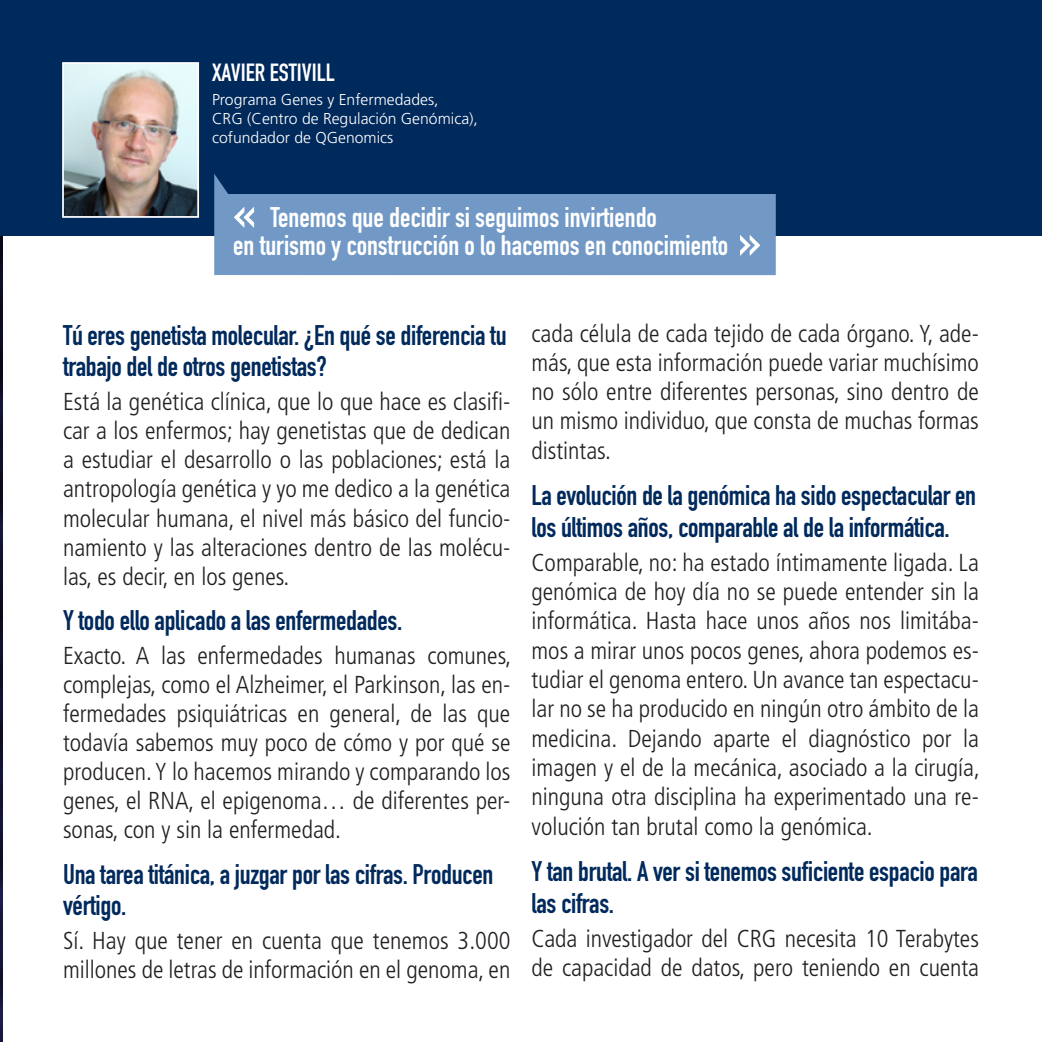
<style>
.page{position:relative;width:1042px;height:1042px;background:#fff}
.page>*{position:absolute;margin:0;border:0;box-sizing:border-box;transform-origin:0 0}
.t1{font:28px/31.5px "DIN Engschrift Alternate";letter-spacing:-.01em;color:#00295c}
.t2{font:28px/28px "DIN Engschrift Alternate";color:#fff}
.t3{font:300 condensed 24.5px/29.1px "Frutiger";color:#231f20;text-align:justify}
.t4{font:24.5px "DIN Engschrift Alternate";color:#fff}
.t5{font:300 15.75px/18.9px "Frutiger";color:#fff}
.s1{font-size:52.5px}
</style>
<div class="page">
<img style="left:0;top:235px;width:2px;height:807px">
<div style="left:0;top:0;width:1041px;height:67px;background:#00295c"></div>
<div style="left:0;top:38px;width:1041px;height:63px;background:#00295c"></div>
<div style="left:0;top:85px;width:1041px;height:150px;background:#00295c"></div>
<img style="left:65px;top:65px;width:131px;height:150px">
<div style="left:62px;top:62px;width:137px;height:156px;border:2px solid #fff"></div>
<svg style="left:214px;top:174px;width:562px;height:101px;fill:#7299c6"></svg>
<p class="t4" style="left:212px;top:58px;width:124px">XAVIER ESTIVILL</p>
<p class="t5" style="left:212px;top:90px;width:267px">Programa Genes y Enfermedades,<br>CRG (Centro de Regulación Genómica), cofundador de QGenomics</p>
<p class="t2" style="left:233px;top:203px;width:529px"><span class="s1">«</span> Tenemos que decidir si seguimos invirtiendo<br>en turismo y construcción o lo hacemos en conocimiento <span class="s1">»</span></p>
<p class="t1" style="left:63px;top:319px;width:445px">Tú eres genetista molecular. ¿En qué se diferencia tu trabajo del de otros genetistas?</p>
<p class="t3" style="left:63px;top:388px;width:449px">Está la genética clínica, que lo que hace es clasifi&shy;car a los enfermos; hay genetistas que de dedican a estudiar el desarrollo o las poblaciones; está la antropología genética y yo me dedico a la genética molecular humana, el nivel más básico del funcio&shy;namiento y las alteraciones dentro de las molécu&shy;las, es decir, en los genes.</p>
<p class="t1" style="left:63px;top:604px;width:341px">Y todo ello aplicado a las enfermedades.</p>
<p class="t3" style="left:63px;top:641px;width:450px">Exacto. A las enfermedades humanas comunes, complejas, como el Alzheimer, el Parkinson, las en&shy;fermedades psiquiátricas en general, de las que todavía sabemos muy poco de cómo y por qué se producen. Y lo hacemos mirando y comparando los genes, el RNA, el epigenoma… de diferentes per&shy;sonas, con y sin la enfermedad.</p>
<p class="t1" style="left:63px;top:858px;width:432px">Una tarea titánica, a juzgar por las cifras. Producen vértigo.</p>
<p class="t3" style="left:63px;top:926px;width:449px">Sí. Hay que tener en cuenta que tenemos 3.000 millones de letras de información en el genoma, en</p>
<p class="t3" style="left:531px;top:319px;width:449px">cada célula de cada tejido de cada órgano. Y, ade&shy;más, que esta información puede variar muchísimo no sólo entre diferentes personas, sino dentro de un mismo individuo, que consta de muchas formas distintas.</p>
<p class="t1" style="left:531px;top:480px;width:446px">La evolución de la genómica ha sido espectacular en los últimos años, comparable al de la informática.</p>
<p class="t3" style="left:531px;top:548px;width:450px">Comparable, no: ha estado íntimamente ligada. La genómica de hoy día no se puede entender sin la informática. Hasta hace unos años nos limitába&shy;mos a mirar unos pocos genes, ahora podemos es&shy;tudiar el genoma entero. Un avance tan espectacu&shy;lar no se ha producido en ningún otro ámbito de la medicina. Dejando aparte el diagnóstico por la imagen y el de la mecánica, asociado a la cirugía, ninguna otra disciplina ha experimentado una re&shy;volución tan brutal como la genómica.</p>
<p class="t1" style="left:531px;top:856px;width:448px">Y tan brutal. A ver si tenemos suficiente espacio para las cifras.</p>
<p class="t3" style="left:531px;top:924px;width:449px">Cada investigador del CRG necesita 10 Terabytes de capacidad de datos, pero teniendo en cuenta</p>
</div>
